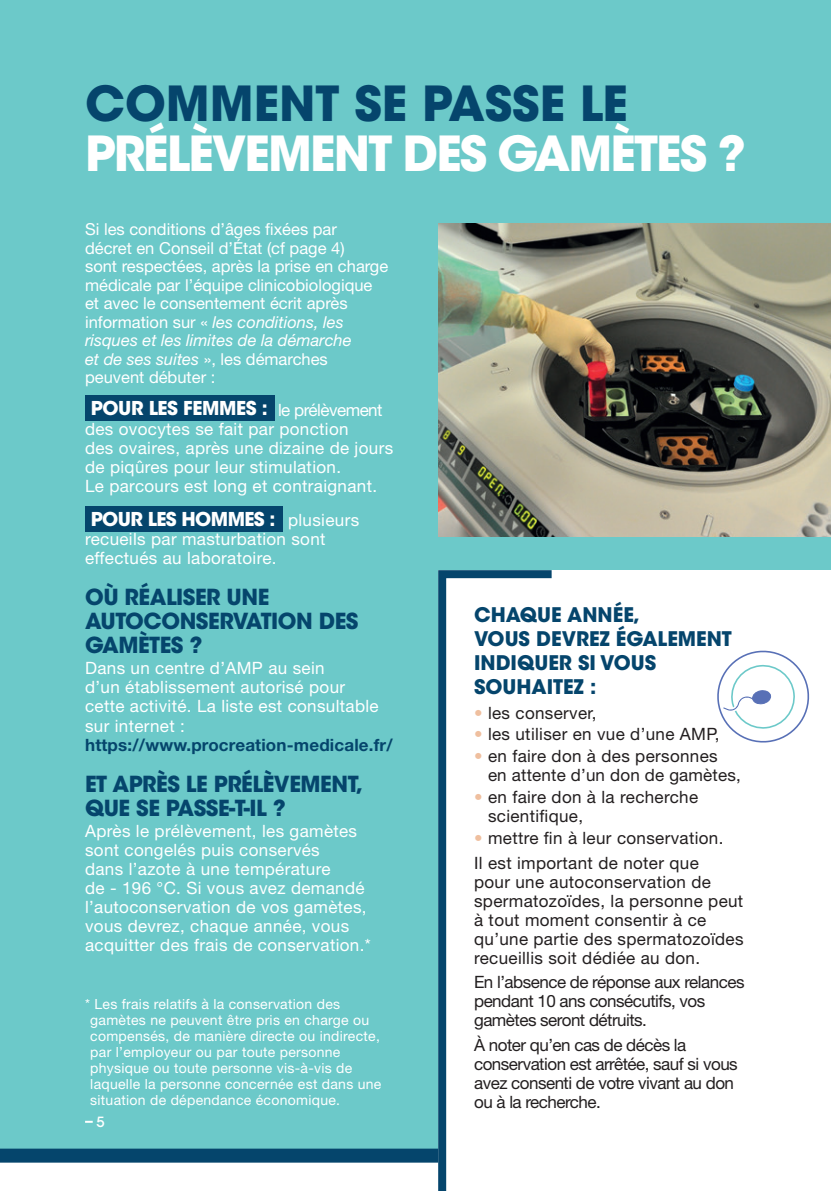
<style>
.page{position:relative;width:831px;height:1191px;background:#fff}
.page>*{position:absolute;margin:0;border:0;box-sizing:border-box;transform-origin:0 0}
.t1{font:700 48px "ITC Avant Garde Std";letter-spacing:-.04em;color:#fff}
.t2{font:700 48px "ITC Avant Garde Std";color:#05456c}
.t3{font:700 22px/24px "ITC Avant Garde Std";letter-spacing:-.02em;color:#05456c}
.t4{font:700 20px/24px "ITC Avant Garde Std";color:#05456c}
.t5{font:700 19px "ITC Avant Garde Std";letter-spacing:-.025em;color:#fff}
.t6{font:17px/19px "Helvetica Neue LT Std";letter-spacing:.02em;color:#fff}
.t7{font:17px/19px "Helvetica Neue LT Std";letter-spacing:.02em;color:#231f20}
.t8{font:17px/19px "Helvetica Neue LT Std";letter-spacing:-.03em;color:#231f20}
.t9{font:700 17px "Helvetica Neue LT Std";letter-spacing:.01em;color:#05456c}
.t10{font:16.4px/18.4px "Helvetica Neue LT Std";color:#fff}
.t11{font:14px/16px "Helvetica Neue LT Std";letter-spacing:.02em;color:#fff}
.t12{font:500 14px "ITC Avant Garde Std";color:#fff}
.s1{font-style:italic}
.s2{font-family:"Helvetica Neue LT Std";font-weight:400;font-size:17px}
.s3{color:#efbf9f}
</style>
<div class="page">
<div style="left:0;top:0;width:831px;height:1148px;background:#6cc9c9"></div>
<div style="left:438px;top:570px;width:393px;height:621px;background:#fff"></div>
<div style="left:0;top:1148px;width:438px;height:14px;background:#05456c"></div>
<div style="left:85px;top:395px;width:189px;height:25px;background:#05456c"></div>
<div style="left:85px;top:505px;width:198px;height:26px;background:#05456c"></div>
<img style="left:438px;top:223px;width:393px;height:313px">
<svg style="left:434px;top:570px;width:118px;height:621px"></svg>
<svg style="left:717px;top:650px;width:93px;height:93px"></svg>
<svg style="left:85px;top:1120px;width:8px;height:2px"></svg>
<h1 class="t2" style="left:85px;top:72px;width:544px">COMMENT SE PASSE LE</h1>
<h1 class="t1" style="left:85px;top:122px;width:662px">PRÉLÈVEMENT DES GAMÈTES ?</h1>
<p class="t10" style="left:85px;top:220px;width:305px">Si les conditions d’âges fixées par<br>décret en Conseil d’État (cf page 4)<br>sont respectées, après la prise en charge médicale par l’équipe clinicobiologique et avec le consentement écrit après information sur « <span class="s1">les conditions, les risques et les limites de la démarche<br>et de ses suites</span> », les démarches peuvent débuter :</p>
<p class="t5" style="left:91px;top:395px;width:293px">POUR LES FEMMES : <sub>le</sub> <sub>prélèvement</sub></p>
<p class="t6" style="left:85px;top:419px;width:309px">des ovocytes se fait par ponction<br>des ovaires, après une dizaine de jours de piqûres pour leur stimulation.<br>Le parcours est long et contraignant.</p>
<p class="t5" style="left:91px;top:506px;width:270px">POUR LES HOMMES : <span class="s2">plusieurs</span></p>
<p class="t6" style="left:85px;top:529px;width:242px">recueils par masturbation sont effectués au laboratoire.</p>
<p class="t3" style="left:85px;top:584px;width:275px">OÙ RÉALISER UNE<br>AUTOCONSERVATION DES<br>GAMÈTES ?</p>
<p class="t6" style="left:85px;top:658px;width:295px">Dans un centre d’AMP au sein<br>d’un établissement autorisé pour cette activité. La liste est consultable sur internet :</p>
<p class="t9" style="left:85px;top:734px;width:309px">https://www.procreation-medicale.fr/</p>
<p class="t3" style="left:85px;top:771px;width:280px">ET APRÈS LE PRÉLÈVEMENT,<br>QUE SE PASSE-T-IL ?</p>
<p class="t6" style="left:85px;top:821px;width:287px">Après le prélèvement, les gamètes sont congelés puis conservés<br>dans l’azote à une température<br>de - 196 °C. Si vous avez demandé l’autoconservation de vos gamètes, vous devrez, chaque année, vous acquitter des frais de conservation.*</p>
<p class="t11" style="left:90px;top:995px;width:293px;text-indent:-5px">* Les frais relatifs à la conservation des gamètes ne peuvent être pris en charge ou compensés, de manière directe ou indirecte, par l’employeur ou par toute personne physique ou toute personne vis-à-vis de laquelle la personne concernée est dans une situation de dépendance économique.</p>
<p class="t12" style="left:96px;top:1113px;width:10px">5</p>
<p class="t4" style="left:474px;top:602px;width:259px">CHAQUE ANNÉE,<br>VOUS DEVREZ ÉGALEMENT<br>INDIQUER SI VOUS<br>SOUHAITEZ :</p>
<p class="t7" style="left:474px;top:703px;width:124px"><span class="s3">•</span> les conserver,</p>
<p class="t7" style="left:474px;top:724px;width:247px"><span class="s3">•</span> les utiliser en vue d’une AMP,</p>
<p class="t7" style="left:488px;top:746px;width:254px;text-indent:-14px"><span class="s3">•</span> en faire don à des personnes<br>en attente d’un don de gamètes,</p>
<p class="t7" style="left:488px;top:787px;width:212px;text-indent:-14px"><span class="s3">•</span> en faire don à la recherche scientifique,</p>
<p class="t7" style="left:474px;top:825px;width:251px;line-height:24.6px"><span class="s3">•</span> mettre fin à leur conservation.<br>Il est important de noter que</p>
<p class="t7" style="left:474px;top:872px;width:271px">pour une autoconservation de spermatozoïdes, la personne peut à tout moment consentir à ce qu’une partie des spermatozoïdes recueillis soit dédiée au don.</p>
<p class="t8" style="left:474px;top:972px;width:272px">En l’absence de réponse aux relances pendant 10 ans consécutifs, vos gamètes seront détruits.</p>
<p class="t8" style="left:474px;top:1035px;width:265px">À noter qu’en cas de décès la conservation est arrêtée, sauf si vous avez consenti de votre vivant au don ou à la recherche.</p>
</div>
